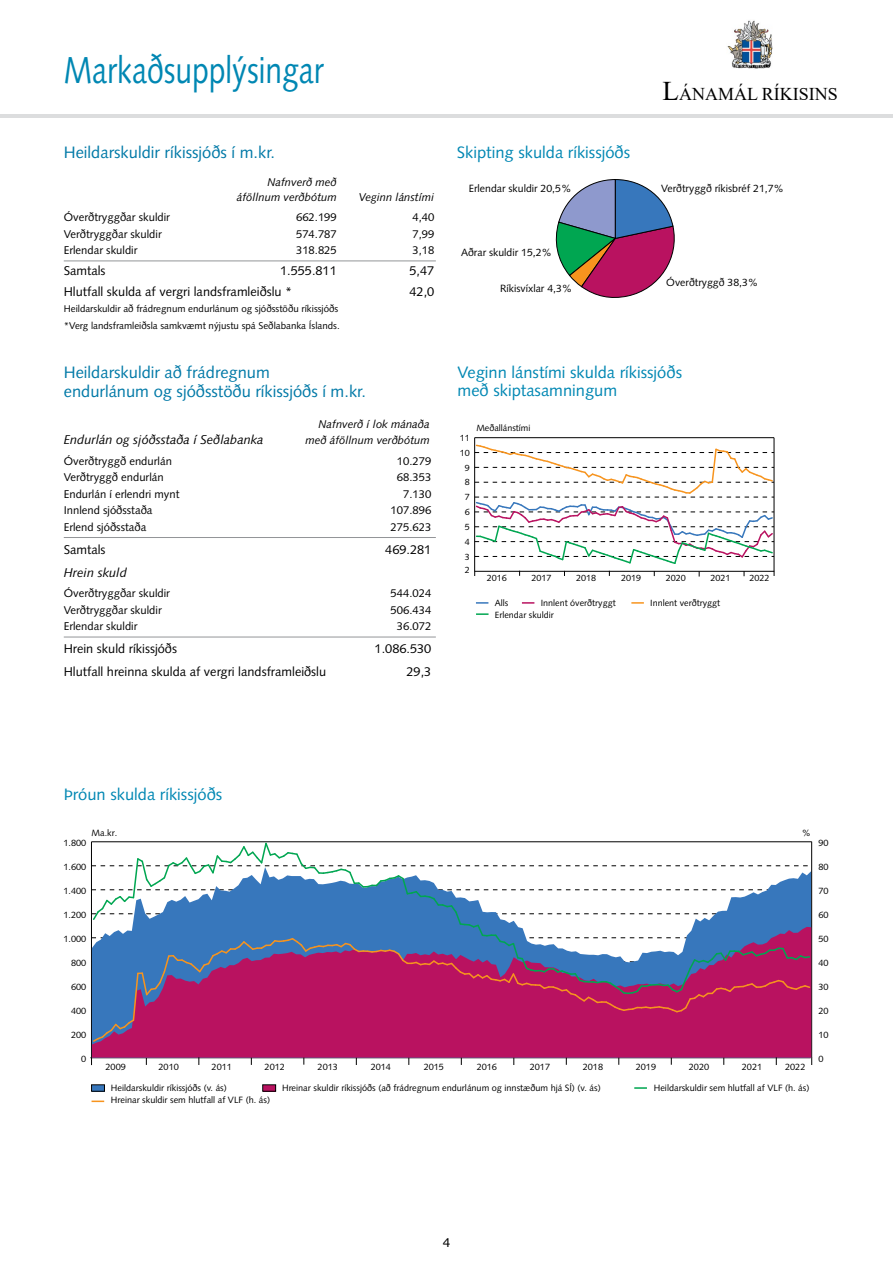
<style>
.page{position:relative;width:893px;height:1263px;background:#fff}
.page>*{position:absolute;margin:0;border:0;box-sizing:border-box;transform-origin:0 0}
.t1{font:37.5px "Syntax LT Std";color:#0087b3;scale:.8 1}
.t2{font:18px "Times New Roman";color:#000}
.t3{font:16.5px/19.5px "Syntax LT Std";color:#0079a7}
.t4{font:16.5px/18px "Syntax LT Std";color:#0087b3}
.t5{font:12.75px "Syntax LT Std";color:#000}
.t6{font:italic 12.75px "Syntax LT Std";color:#000}
.t7{font:12px "Verdana";color:#000}
.t8{font:11.25px "Syntax LT Std";color:#000}
.t9{font:italic 11.25px "Syntax LT Std";color:#000}
.t10{font:10.5px "Syntax LT Std";color:#000}
.t11{font:9.75px "Syntax LT Std";color:#000}
.t12{font:9.15px/12.1px "Syntax LT Std";color:#000}
.t13{font:9px "Syntax LT Std";color:#000}
.s1{font-size:27px}
</style>
<div class="page">
<hr style="left:0;top:115px;width:893px;height:3px;background:#dcddde">
<img style="left:727px;top:20px;width:46px;height:49px">
<hr style="left:64px;top:261px;width:372px;height:1px;background:#939598">
<hr style="left:64px;top:537px;width:372px;height:1px;background:#939598">
<hr style="left:64px;top:637px;width:372px;height:1px;background:#939598">
<svg style="left:476px;top:613px;width:12px;height:2px"></svg>
<svg style="left:476px;top:602px;width:12px;height:2px"></svg>
<svg style="left:522px;top:602px;width:12px;height:2px"></svg>
<svg style="left:631px;top:602px;width:13px;height:2px"></svg>
<hr style="left:474px;top:438px;width:1px;height:133px;background:#000">
<hr style="left:475px;top:571px;width:299px;height:1px;background:#000">
<hr style="left:475px;top:437px;width:299px;height:1px;background:#000">
<svg style="left:475px;top:444px;width:299px;height:121px"></svg>
<hr style="left:774px;top:438px;width:1px;height:133px;background:#000">
<svg style="left:92px;top:1100px;width:12px;height:2px"></svg>
<svg style="left:634px;top:1087px;width:13px;height:2px"></svg>
<hr style="left:91px;top:842px;width:1px;height:216px;background:#000">
<hr style="left:90px;top:1057px;width:721px;height:1px;background:#000">
<div style="left:92px;top:1085px;width:12px;height:6px;background:#3777bc"></div>
<div style="left:91px;top:1084px;width:14px;height:7px;border:1px solid #000"></div>
<div style="left:263px;top:1085px;width:13px;height:6px;background:#b91260"></div>
<hr style="left:811px;top:842px;width:1px;height:215px;background:#000">
<div style="left:92px;top:1043px;width:719px;height:14px;background:#b91260"></div>
<svg style="left:91px;top:841px;width:721px;height:202px"></svg>
<svg style="left:555px;top:179px;width:120px;height:119px"></svg>
<p class="t1" style="left:64px;top:48px;width:327px">Markaðsupplýsingar</p>
<p class="t3" style="left:64px;top:143px;width:213px">Heildarskuldir ríkissjóðs í m.kr.</p>
<p class="t9" style="left:267px;top:175px;width:71px">Nafnverð með</p>
<p class="t9" style="left:237px;top:190px;width:102px">áföllnum verðbótum</p>
<p class="t9" style="left:358px;top:190px;width:77px">Veginn lánstími</p>
<p class="t8" style="left:64px;top:211px;width:108px">Óverðtryggðar skuldir</p>
<p class="t8" style="left:296px;top:211px;width:42px">662.199</p>
<p class="t8" style="left:412px;top:211px;width:23px">4,40</p>
<p class="t8" style="left:64px;top:227px;width:100px">Verðtryggðar skuldir</p>
<p class="t8" style="left:296px;top:227px;width:42px">574.787</p>
<p class="t8" style="left:412px;top:227px;width:23px">7,99</p>
<p class="t8" style="left:64px;top:244px;width:75px">Erlendar skuldir</p>
<p class="t8" style="left:296px;top:244px;width:42px">318.825</p>
<p class="t8" style="left:412px;top:244px;width:23px">3,18</p>
<p class="t5" style="left:64px;top:263px;width:43px">Samtals</p>
<p class="t5" style="left:280px;top:263px;width:58px">1.555.811</p>
<p class="t5" style="left:409px;top:263px;width:26px">5,47</p>
<p class="t5" style="left:64px;top:284px;width:230px">Hlutfall skulda af vergri landsframleiðslu *</p>
<p class="t5" style="left:409px;top:284px;width:26px">42,0</p>
<p class="t11" style="left:64px;top:303px;width:276px">Heildarskuldir að frádregnum endurlánum og sjóðsstöðu ríkissjóðs</p>
<p class="t11" style="left:64px;top:320px;width:277px">*Verg landsframleiðsla samkvæmt nýjustu spá Seðlabanka Íslands.</p>
<p class="t3" style="left:64px;top:362px;width:304px">Heildarskuldir að frádregnum<br>endurlánum og sjóðsstöðu ríkissjóðs í m.kr.</p>
<p class="t9" style="left:318px;top:417px;width:113px">Nafnverð í lok mánaða</p>
<p class="t6" style="left:64px;top:432px;width:201px">Endurlán og sjóðsstaða í Seðlabanka</p>
<p class="t9" style="left:305px;top:434px;width:126px">með áföllnum verðbótum</p>
<p class="t8" style="left:64px;top:454px;width:110px">Óverðtryggð endurlán</p>
<p class="t8" style="left:397px;top:454px;width:36px">10.279</p>
<p class="t8" style="left:64px;top:471px;width:101px">Verðtryggð endurlán</p>
<p class="t8" style="left:397px;top:471px;width:36px">68.353</p>
<p class="t8" style="left:64px;top:487px;width:117px">Endurlán í erlendri mynt</p>
<p class="t8" style="left:403px;top:487px;width:30px">7.130</p>
<p class="t8" style="left:64px;top:504px;width:90px">Innlend sjóðsstaða</p>
<p class="t8" style="left:391px;top:504px;width:42px">107.896</p>
<p class="t8" style="left:64px;top:520px;width:84px">Erlend sjóðsstaða</p>
<p class="t8" style="left:391px;top:520px;width:42px">275.623</p>
<p class="t5" style="left:64px;top:542px;width:43px">Samtals</p>
<p class="t5" style="left:385px;top:542px;width:48px">469.281</p>
<p class="t6" style="left:64px;top:565px;width:65px">Hrein skuld</p>
<p class="t8" style="left:64px;top:587px;width:108px">Óverðtryggðar skuldir</p>
<p class="t8" style="left:391px;top:587px;width:42px">544.024</p>
<p class="t8" style="left:64px;top:603px;width:100px">Verðtryggðar skuldir</p>
<p class="t8" style="left:391px;top:603px;width:42px">506.434</p>
<p class="t8" style="left:64px;top:620px;width:75px">Erlendar skuldir</p>
<p class="t8" style="left:397px;top:620px;width:36px">36.072</p>
<p class="t5" style="left:64px;top:641px;width:115px">Hrein skuld ríkissjóðs</p>
<p class="t5" style="left:375px;top:641px;width:58px">1.086.530</p>
<p class="t5" style="left:64px;top:664px;width:264px">Hlutfall hreinna skulda af vergri landsframleiðslu</p>
<p class="t5" style="left:406px;top:664px;width:26px">29,3</p>
<p class="t4" style="left:457px;top:144px;width:175px">Skipting skulda ríkissjóðs</p>
<h2 class="t2" style="left:663px;top:81px;width:177px"><span class="s1">L</span>ÁNAMÁL RÍKISINS</h2>
<p class="t10" style="left:469px;top:182px;width:104px">Erlendar skuldir 20,5%</p>
<p class="t10" style="left:661px;top:182px;width:124px">Verðtryggð ríkisbréf 21,7%</p>
<p class="t10" style="left:461px;top:246px;width:93px">Aðrar skuldir 15,2%</p>
<p class="t10" style="left:500px;top:282px;width:74px">Ríkisvíxlar 4,3%</p>
<p class="t10" style="left:666px;top:276px;width:94px">Óverðtryggð 38,3%</p>
<p class="t4" style="left:458px;top:363px;width:226px">Veginn lánstími skulda ríkissjóðs með skiptasamningum</p>
<p class="t13" style="left:460px;top:432px;width:12px">11</p>
<p class="t13" style="left:476px;top:423px;width:55px">Meðallánstími</p>
<p class="t13" style="left:460px;top:447px;width:12px">10</p>
<p class="t13" style="left:465px;top:462px;width:7px">9</p>
<p class="t13" style="left:465px;top:477px;width:7px">8</p>
<p class="t13" style="left:465px;top:492px;width:7px">7</p>
<p class="t13" style="left:465px;top:507px;width:7px">6</p>
<p class="t13" style="left:465px;top:521px;width:7px">5</p>
<p class="t13" style="left:465px;top:536px;width:7px">4</p>
<p class="t13" style="left:465px;top:551px;width:7px">3</p>
<p class="t13" style="left:465px;top:564px;width:7px">2</p>
<p class="t13" style="left:487px;top:572px;width:22px">2016</p>
<p class="t13" style="left:531px;top:572px;width:22px">2017</p>
<p class="t13" style="left:576px;top:572px;width:22px">2018</p>
<p class="t13" style="left:621px;top:572px;width:22px">2019</p>
<p class="t13" style="left:666px;top:572px;width:22px">2020</p>
<p class="t13" style="left:711px;top:572px;width:22px">2021</p>
<p class="t13" style="left:749px;top:572px;width:22px">2022</p>
<p class="t13" style="left:495px;top:598px;width:15px">Alls</p>
<p class="t13" style="left:541px;top:598px;width:76px">Innlent óverðtryggt</p>
<p class="t13" style="left:650px;top:598px;width:71px">Innlent verðtryggt</p>
<p class="t13" style="left:495px;top:609px;width:60px">Erlendar skuldir</p>
<p class="t4" style="left:64px;top:786px;width:160px">Þróun skulda ríkissjóðs</p>
<p class="t12" style="left:92px;top:827px;width:27px">Ma.kr.</p>
<p class="t12" style="left:802px;top:827px;width:11px">%</p>
<p class="t12" style="left:63px;top:837px;width:24px">1.800</p>
<p class="t12" style="left:818px;top:837px;width:12px">90</p>
<p class="t12" style="left:63px;top:861px;width:24px">1.600</p>
<p class="t12" style="left:818px;top:861px;width:12px">80</p>
<p class="t12" style="left:63px;top:885px;width:24px">1.400</p>
<p class="t12" style="left:818px;top:885px;width:12px">70</p>
<p class="t12" style="left:63px;top:909px;width:24px">1.200</p>
<p class="t12" style="left:818px;top:909px;width:12px">60</p>
<p class="t12" style="left:63px;top:933px;width:24px">1.000</p>
<p class="t12" style="left:818px;top:933px;width:12px">50</p>
<p class="t12" style="left:71px;top:957px;width:17px">800</p>
<p class="t12" style="left:818px;top:957px;width:12px">40</p>
<p class="t12" style="left:71px;top:981px;width:17px">600</p>
<p class="t12" style="left:818px;top:981px;width:12px">30</p>
<p class="t12" style="left:71px;top:1005px;width:17px">400</p>
<p class="t12" style="left:818px;top:1005px;width:12px">20</p>
<p class="t12" style="left:71px;top:1029px;width:17px">200</p>
<p class="t12" style="left:818px;top:1029px;width:12px">10</p>
<p class="t12" style="left:81px;top:1053px;width:7px">0</p>
<p class="t12" style="left:106px;top:1061px;width:22px">2009</p>
<p class="t12" style="left:159px;top:1061px;width:22px">2010</p>
<p class="t12" style="left:212px;top:1061px;width:22px">2011</p>
<p class="t12" style="left:265px;top:1061px;width:22px">2012</p>
<p class="t12" style="left:318px;top:1061px;width:22px">2013</p>
<p class="t12" style="left:371px;top:1061px;width:22px">2014</p>
<p class="t12" style="left:424px;top:1061px;width:22px">2015</p>
<p class="t12" style="left:477px;top:1061px;width:22px">2016</p>
<p class="t12" style="left:530px;top:1061px;width:22px">2017</p>
<p class="t12" style="left:583px;top:1061px;width:22px">2018</p>
<p class="t12" style="left:636px;top:1061px;width:22px">2019</p>
<p class="t12" style="left:689px;top:1061px;width:22px">2020</p>
<p class="t12" style="left:282px;top:1082px;width:320px">Hreinar skuldir ríkissjóðs (að frádregnum endurlánum og innstæðum hjá SÍ) (v. ás)</p>
<p class="t12" style="left:654px;top:1082px;width:157px">Heildarskuldir sem hlutfall af VLF (h. ás)</p>
<p class="t12" style="left:742px;top:1061px;width:22px">2021</p>
<p class="t12" style="left:785px;top:1061px;width:22px">2022</p>
<p class="t12" style="left:111px;top:1082px;width:161px">Heildarskuldir ríkissjóðs (v. ás)<br>Hreinar skuldir sem hlutfall af VLF (h. ás)</p>
<p class="t12" style="left:818px;top:1053px;width:7px">0</p>
<h3 class="t7" style="left:443px;top:1234px;width:9px">4</h3>
</div>
